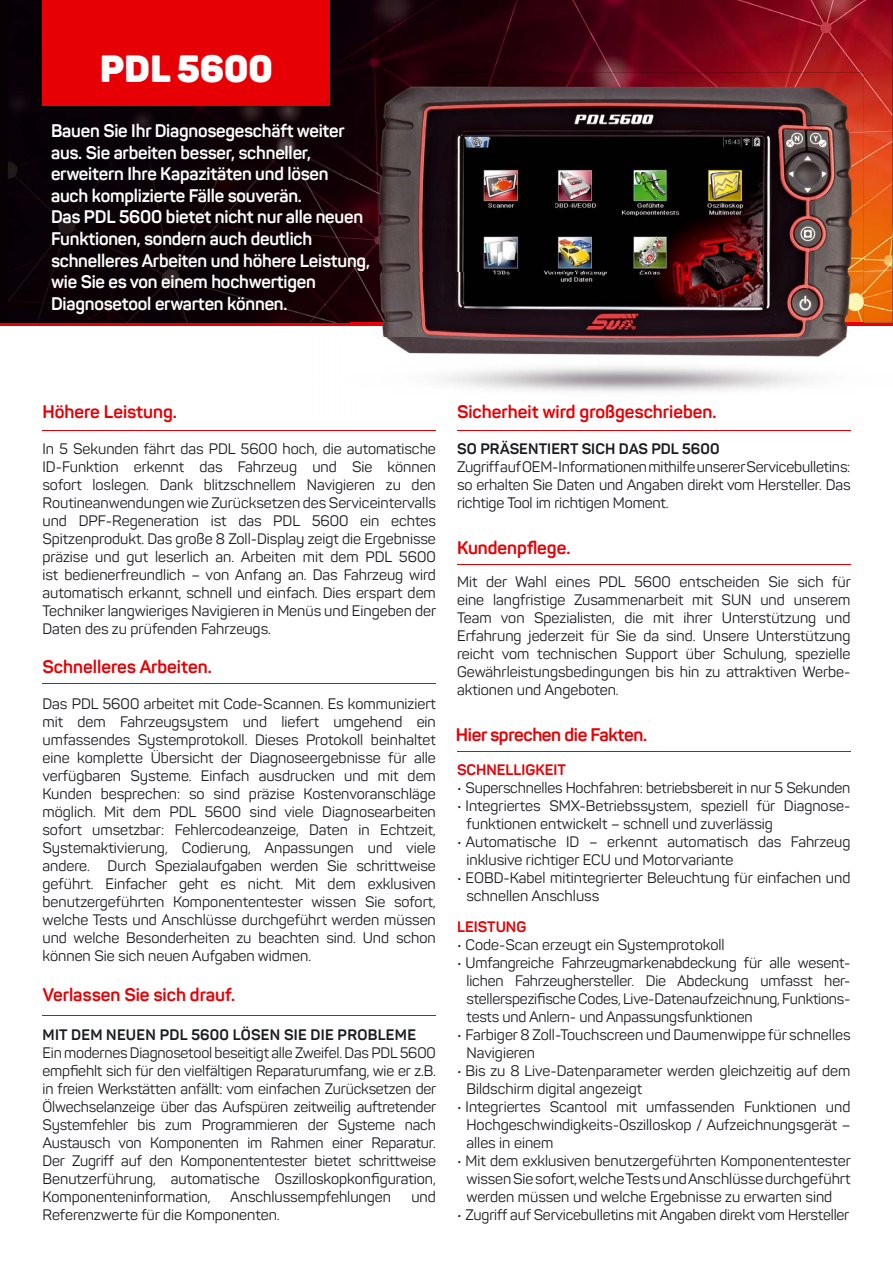
<style>
.page{position:relative;width:893px;height:1263px;background:#fff}
.page>*{position:absolute;margin:0;border:0;box-sizing:border-box;transform-origin:0 0}
.t1{font:900 37.5px "Panton";color:#fff}
.t2{font:700 18px/21.6px "Panton";letter-spacing:-.01em;color:#fff}
.t3{font:700 18px "Panton";color:#e60005}
.t4{font:700 18px "Panton";letter-spacing:-.02em;color:#e60005}
.t5{font:15px/18px "Panton";color:#1b1c20;text-align:justify}
.t6{font:700 15px "Panton";letter-spacing:.01em;color:#1b1c20}
.t7{font:700 15px "Panton";color:#e60005}
</style>
<div class="page">
<img style="left:8px;top:0;width:884px;height:323px">
<div style="left:43px;top:0;width:287px;height:105px;background:#e60005"></div>
<hr style="left:43px;top:430px;width:393px;height:1px;background:#e60005">
<hr style="left:43px;top:683px;width:393px;height:1px;background:#e60005">
<hr style="left:43px;top:1015px;width:393px;height:1px;background:#e60005">
<hr style="left:457px;top:430px;width:393px;height:1px;background:#e60005">
<hr style="left:0;top:323px;width:893px;height:3px;background:#e60005">
<img style="left:892px;top:0;width:1px;height:78px">
<img style="left:892px;top:78px;width:1px;height:82px">
<img style="left:892px;top:160px;width:1px;height:82px">
<img style="left:892px;top:242px;width:1px;height:81px">
<img style="left:350px;top:72px;width:514px;height:320px">
<img style="left:350px;top:210px;width:13px;height:14px">
<img style="left:350px;top:253px;width:20px;height:18px">
<hr style="left:457px;top:751px;width:393px;height:1px;background:#e60005">
<hr style="left:457px;top:564px;width:393px;height:1px;background:#e60005">
<h1 class="t1" style="left:100px;top:52px;width:174px">PDL 5600</h1>
<p class="t2" style="left:51px;top:121px;width:320px">Bauen Sie Ihr Diagnosegeschäft weiter aus. Sie arbeiten besser, schneller, erweitern Ihre Kapazitäten und lösen auch komplizierte Fälle souverän.<br>Das PDL 5600 bietet nicht nur alle neuen Funktionen, sondern auch deutlich schnelleres Arbeiten und höhere Leistung, wie Sie es von einem hochwertigen Diagnosetool erwarten können.</p>
<p class="t3" style="left:43px;top:403px;width:136px">Höhere Leistung.</p>
<p class="t5" style="left:43px;top:440px;width:395px">In 5 Sekunden fährt das PDL 5600 hoch, die automatische ID-Funktion erkennt das Fahrzeug und Sie können sofort loslegen. Dank blitzschnellem Navigieren zu den Routineanwendungen wie Zurücksetzen des Serviceintervalls und DPF-Regeneration ist das PDL 5600 ein echtes Spitzenprodukt. Das große 8 Zoll-Display zeigt die Ergebnisse präzise und gut leserlich an. Arbeiten mit dem PDL 5600 ist bedienerfreundlich – von Anfang an. Das Fahrzeug wird automatisch erkannt, schnell und einfach. Dies erspart dem Techniker langwieriges Navigieren in Menüs und Eingeben der Daten des zu prüfenden Fahrzeugs.</p>
<p class="t3" style="left:43px;top:659px;width:171px">Schnelleres Arbeiten.</p>
<p class="t5" style="left:43px;top:696px;width:395px">Das PDL 5600 arbeitet mit Code-Scannen. Es kommuniziert mit dem Fahrzeugsystem und liefert umgehend ein umfassendes Systemprotokoll. Dieses Protokoll beinhaltet eine komplette Übersicht der Diagnoseergebnisse für alle verfügbaren Systeme. Einfach ausdrucken und mit dem Kunden besprechen: so sind präzise Kostenvoranschläge möglich. Mit dem PDL 5600 sind viele Diagnosearbeiten sofort umsetzbar: Fehlercodeanzeige, Daten in Echtzeit, Systemaktivierung, Codierung, Anpassungen und viele andere. Durch Spezialaufgaben werden Sie schrittweise geführt. Einfacher geht es nicht. Mit dem exklusiven benutzergeführten Komponententester wissen Sie sofort, welche Tests und Anschlüsse durchgeführt werden müssen und welche Besonderheiten zu beachten sind. Und schon können Sie sich neuen Aufgaben widmen.</p>
<p class="t3" style="left:43px;top:986px;width:194px">Verlassen Sie sich drauf.</p>
<p class="t6" style="left:43px;top:1028px;width:375px">MIT DEM NEUEN PDL 5600 LÖSEN SIE DIE PROBLEME</p>
<p class="t5" style="left:43px;top:1045px;width:395px">Ein modernes Diagnosetool beseitigt alle Zweifel. Das PDL 5600 empfiehlt sich für den vielfältigen Reparaturumfang, wie er z.B. in freien Werkstätten anfällt: vom einfachen Zurücksetzen der Ölwechselanzeige über das Aufspüren zeitweilig auftretender Systemfehler bis zum Programmieren der Systeme nach Austausch von Komponenten im Rahmen einer Reparatur.<br>Der Zugriff auf den Komponententester bietet schrittweise Benutzerführung, automatische Oszilloskopkonfiguration, Kom ponenteninformation,</p>
<p class="t5" style="left:230px;top:1189px;width:162px">Anschlussempfehlungen</p>
<p class="t5" style="left:411px;top:1189px;width:26px">und</p>
<p class="t5" style="left:43px;top:1207px;width:239px">Referenzwerte für die Komponenten.</p>
<p class="t3" style="left:457px;top:403px;width:261px">Sicherheit wird großgeschrieben.</p>
<p class="t6" style="left:457px;top:442px;width:264px">SO PRÄSENTIERT SICH DAS PDL 5600</p>
<p class="t5" style="left:457px;top:459px;width:395px">Zugriff auf OEM-Informationen mithilfe unserer Servicebulletins: so erhalten Sie Daten und Angaben direkt vom Hersteller. Das richtige Tool im richtigen Moment.</p>
<p class="t3" style="left:457px;top:540px;width:115px">Kundenpflege.</p>
<p class="t5" style="left:457px;top:574px;width:395px">Mit der Wahl eines PDL 5600 entscheiden Sie sich für eine langfristige Zusammenarbeit mit SUN und unserem Team von Spezialisten, die mit ihrer Unterstützung und Erfahrung jederzeit für Sie da sind. Unsere Unterstützung reicht vom technischen Support über Schulung, spezielle Gewährleistungsbedingungen bis hin zu attraktiven Werbe&shy;aktionen und Angeboten.</p>
<p class="t4" style="left:456px;top:727px;width:193px">Hier sprechen die Fakten.</p>
<p class="t7" style="left:457px;top:763px;width:110px">SCHNELLIGKEIT</p>
<p class="t5" style="left:457px;top:780px;width:395px">• Superschnelles Hochfahren: betriebsbereit in nur 5 Sekunden</p>
<p class="t5" style="left:466px;top:798px;width:385px;text-indent:-9px">• Integriertes SMX-Betriebssystem, speziell für Diagnose&shy;funktionen entwickelt – schnell und zuverlässig</p>
<p class="t5" style="left:466px;top:834px;width:385px;text-indent:-9px">• Automatische ID – erkennt automatisch das Fahrzeug inklusive richtiger ECU und Motorvariante</p>
<p class="t5" style="left:466px;top:870px;width:385px;text-indent:-9px">• EOBD-Kabel mitintegrierter Beleuchtung für einfachen und schnellen Anschluss</p>
<p class="t7" style="left:457px;top:920px;width:71px">LEISTUNG</p>
<p class="t5" style="left:457px;top:937px;width:269px">• Code-Scan erzeugt ein Systemprotokoll</p>
<p class="t5" style="left:466px;top:955px;width:385px;text-indent:-9px">• Umfangreiche Fahrzeugmarkenabdeckung für alle wesent&shy;lichen Fahrzeughersteller. Die Abdeckung umfasst her&shy;stellerspezifische Codes, Live-Datenaufzeichnung, Funktions&shy;tests und Anlern- und Anpassungsfunktionen</p>
<p class="t5" style="left:466px;top:1027px;width:385px;text-indent:-9px">• Farbiger 8 Zoll-Touchscreen und Daumenwippe für schnelles<br>Navigieren</p>
<p class="t5" style="left:466px;top:1063px;width:385px;text-indent:-9px">• Bis zu 8 Live-Datenparameter werden gleichzeitig auf dem<br>Bildschirm digital angezeigt</p>
<p class="t5" style="left:466px;top:1099px;width:385px;text-indent:-9px">• Integriertes Scantool mit umfassenden Funktionen und Hochgeschwindigkeits-Oszilloskop / Aufzeichnungsgerät – alles in einem</p>
<p class="t5" style="left:466px;top:1153px;width:386px;text-indent:-9px">• Mit dem exklusiven benutzergeführten Komponententester wissen Sie sofort, welche Tests und Anschlüsse durchgeführt werden müssen und welche Ergebnisse zu erwarten sind</p>
<p class="t5" style="left:457px;top:1207px;width:394px">• Zugriff auf Servicebulletins mit Angaben direkt vom Hersteller</p>
</div>
